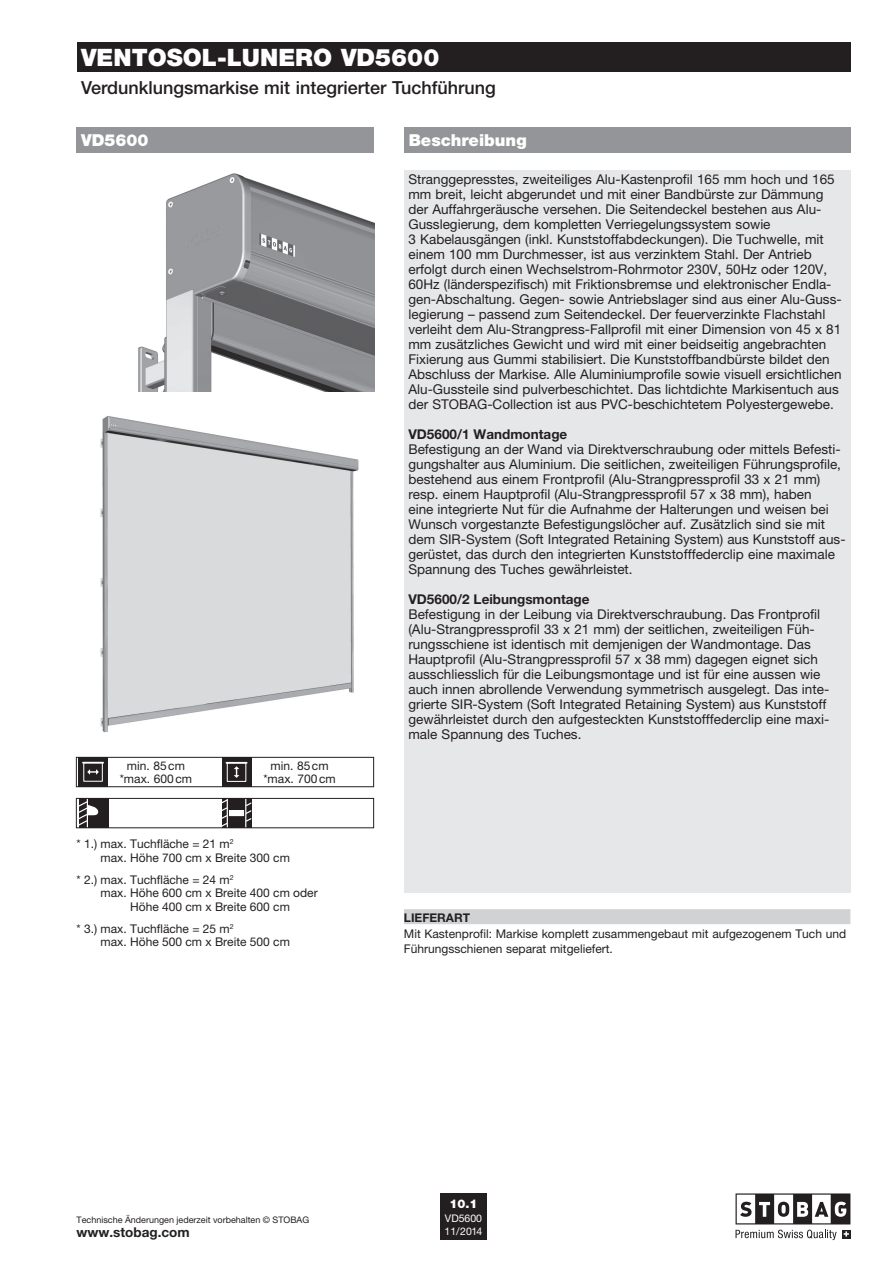
<style>
.page{position:relative;width:893px;height:1263px;background:#fff}
.page>*{position:absolute;margin:0;border:0;box-sizing:border-box;transform-origin:0 0}
.t1{font:900 24px "Helvetica Neue LT Pro";color:#fff}
.t2{font:500 18px "Helvetica Neue LT Pro";color:#231f20}
.t3{font:900 16.5px "Helvetica Neue LT Pro";color:#fff}
.t4{font:13.5px/15px "Helvetica Neue LT Pro";color:#231f20}
.t5{font:700 13.5px "Helvetica Neue LT Pro";color:#231f20}
.t6{font:12px/13.5px "Helvetica Neue LT Pro";color:#231f20}
.t7{font:700 12px "Helvetica Neue LT Pro";color:#231f20}
.t8{font:900 12px "Helvetica Neue LT Pro";color:#fff}
.t9{font:10.5px/12.6px "Helvetica Neue LT Pro";color:#fff}
.t10{font:9px "Helvetica Neue LT Pro";color:#231f20}
</style>
<div class="page">
<img style="left:138px;top:173px;width:236px;height:218px">
<img style="left:100px;top:416px;width:259px;height:317px">
<div style="left:404px;top:128px;width:447px;height:25px;background:#939598"></div>
<div style="left:404px;top:170px;width:446px;height:723px;background:#e6e7e9"></div>
<div style="left:404px;top:909px;width:446px;height:15px;background:#d1d2d4"></div>
<svg style="left:735px;top:1193px;width:115px;height:47px"></svg>
<div style="left:77px;top:43px;width:773px;height:29px;background:#231f20"></div>
<div style="left:440px;top:1193px;width:47px;height:47px;background:#231f20"></div>
<div style="left:78px;top:798px;width:32px;height:30px;background:#231f20"></div>
<svg style="left:79px;top:800px;width:19px;height:26px"></svg>
<div style="left:78px;top:757px;width:30px;height:30px;background:#231f20"></div>
<div style="left:83px;top:762px;width:20px;height:20px;border:1px solid #fff"></div>
<svg style="left:83px;top:762px;width:20px;height:1px"></svg>
<svg style="left:87px;top:769px;width:12px;height:6px"></svg>
<div style="left:222px;top:798px;width:29px;height:30px;background:#231f20"></div>
<svg style="left:222px;top:800px;width:6px;height:26px"></svg>
<svg style="left:245px;top:800px;width:6px;height:26px"></svg>
<div style="left:230px;top:810px;width:14px;height:6px;background:#fff"></div>
<div style="left:77px;top:128px;width:297px;height:25px;background:#939598"></div>
<div style="left:76px;top:757px;width:298px;height:30px;border:1px solid #231f20"></div>
<div style="left:76px;top:798px;width:298px;height:30px;border:1px solid #231f20"></div>
<div style="left:222px;top:757px;width:29px;height:30px;background:#231f20"></div>
<svg style="left:234px;top:766px;width:5px;height:12px"></svg>
<div style="left:227px;top:762px;width:19px;height:20px;border:1px solid #fff"></div>
<hr style="left:226px;top:762px;width:21px;height:2px;background:#fff">
<h1 class="t1" style="left:81px;top:43px;width:360px">Ventosol-LUNERO VD5600</h1>
<h2 class="t2" style="left:81px;top:76px;width:416px">Verdunklungsmarkise mit integrierter Tuchführung</h2>
<p class="t3" style="left:81px;top:130px;width:69px">VD5600</p>
<p class="t6" style="left:120px;top:758px;width:74px;text-align:center">min. 85cm *max. 600cm</p>
<p class="t6" style="left:263px;top:758px;width:74px;text-align:center">min. 85cm *max. 700cm</p>
<p class="t6" style="left:101px;top:837px;width:191px;text-indent:-24px">* 1.) max. Tuchfläche = 21 m<sup>2<br></sup>max. Höhe 700 cm x Breite 300 cm</p>
<p class="t6" style="left:77px;top:872px;width:159px">* 2.) max. Tuchfläche = 24 m<sup>2</sup></p>
<p class="t6" style="left:101px;top:886px;width:219px">max. Höhe 600 cm x Breite 400 cm oder</p>
<p class="t6" style="left:130px;top:899px;width:161px">Höhe 400 cm x Breite 600 cm</p>
<p class="t6" style="left:101px;top:921px;width:191px;text-indent:-24px">* 3.) max. Tuchfläche = 25 m<sup>2<br></sup>max. Höhe 500 cm x Breite 500 cm</p>
<p class="t3" style="left:409px;top:130px;width:119px">Beschreibung</p>
<p class="t4" style="left:408px;top:172px;width:435px">Stranggepresstes, zweiteiliges Alu-Kastenprofil 165 mm hoch und 165 mm breit, leicht abgerundet und mit einer Bandbürste zur Dämmung der Auffahrgeräusche versehen. Die Seitendeckel bestehen aus Alu-Gusslegierung, dem kompletten Verriegelungssystem sowie<br>3 Kabelausgängen (inkl. Kunststoffabdeckungen). Die Tuchwelle, mit einem 100 mm Durchmesser, ist aus verzinktem Stahl. Der Antrieb erfolgt durch einen Wechselstrom-Rohrmotor 230V, 50Hz oder 120V, 60Hz (länderspezifisch) mit Friktionsbremse und elektronischer Endla&shy;gen-Abschaltung. Gegen- sowie Antriebslager sind aus einer Alu-Guss&shy;legierung – passend zum Seitendeckel. Der feuerverzinkte Flachstahl verleiht dem Alu-Strangpress-Fallprofil mit einer Dimension von 45 x 81 mm zusätzliches Gewicht und wird mit einer beidseitig angebrachten Fixierung aus Gummi stabilisiert. Die Kunststoffbandbürste bildet den Abschluss der Markise. Alle Aluminiumprofile sowie visuell ersichtlichen Alu-Gussteile sind pulverbeschichtet. Das lichtdichte Markisentuch aus der STOBAG-Collection ist aus PVC-beschichtetem Polyestergewebe.</p>
<p class="t5" style="left:408px;top:426px;width:160px">VD5600/1 Wandmontage</p>
<p class="t4" style="left:408px;top:442px;width:439px">Befestigung an der Wand via Direktverschraubung oder mittels Befesti&shy;gungshalter aus Aluminium. Die seitlichen, zweiteiligen Führungsprofile, bestehend aus einem Frontprofil (Alu-Strangpressprofil 33 x 21 mm) resp. einem Hauptprofil (Alu-Strangpressprofil 57 x 38 mm), haben<br>eine integrierte Nut für die Aufnahme der Halterungen und weisen bei Wunsch vorgestanzte Befestigungslöcher auf. Zusätzlich sind sie mit dem SIR-System (Soft Integrated Retaining System) aus Kunststoff aus&shy;gerüstet, das durch den integrierten Kunststofffederclip eine maximale Spannung des Tuches gewährleistet.</p>
<p class="t5" style="left:408px;top:591px;width:183px">VD5600/2 Leibungsmontage</p>
<p class="t4" style="left:408px;top:607px;width:422px">Befestigung in der Leibung via Direktverschraubung. Das Frontprofil (Alu-Strangpressprofil 33 x 21 mm) der seitlichen, zweiteiligen Füh&shy;rungsschiene ist identisch mit demjenigen der Wandmontage. Das Hauptprofil (Alu-Strangpressprofil 57 x 38 mm) dagegen eignet sich ausschliesslich für die Leibungsmontage und ist für eine aussen wie auch innen abrollende Verwendung symmetrisch ausgelegt. Das inte&shy;grierte SIR-System (Soft Integrated Retaining System) aus Kunststoff gewährleistet durch den aufgesteckten Kunststofffederclip eine maxi&shy;male Spannung des Tuches.</p>
<p class="t7" style="left:404px;top:910px;width:68px">LIEFERART</p>
<p class="t6" style="left:404px;top:927px;width:444px;line-height:14.2px">Mit Kastenprofil: Markise komplett zusammengebaut mit aufgezogenem Tuch und<br>Führungsschienen separat mitgeliefert.</p>
<p class="t10" style="left:77px;top:1214px;width:234px">Technische Änderungen jederzeit vorbehalten © STOBAG</p>
<p class="t5" style="left:77px;top:1224px;width:115px">www.stobag.com</p>
<p class="t8" style="left:449px;top:1196px;width:30px">10.1</p>
<p class="t9" style="left:445px;top:1212px;width:39px">VD5600<br>11/2014</p>
</div>
